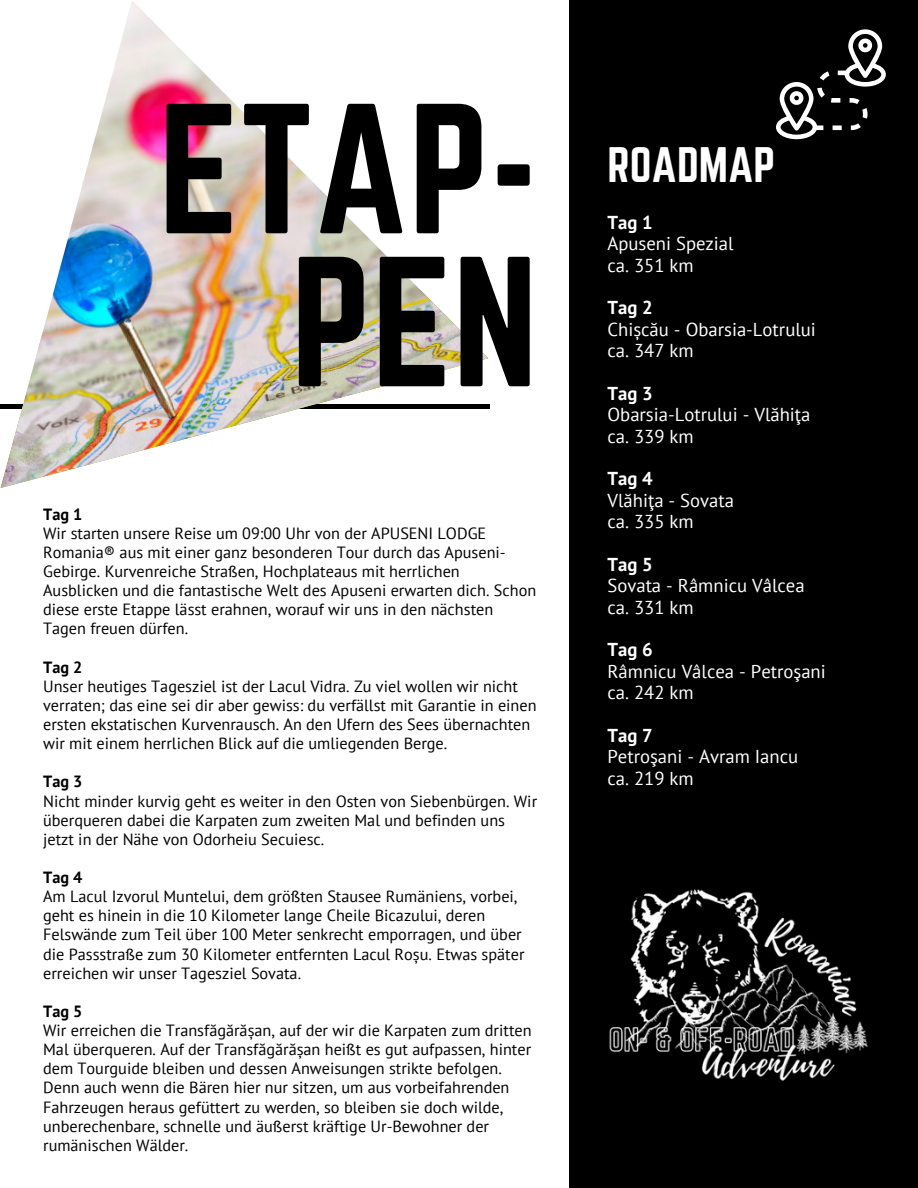
<style>
.page{position:relative;width:918px;height:1188px;background:#fff}
.page>*{position:absolute;margin:0;border:0;box-sizing:border-box;transform-origin:0 0}
.t1{font:161.85px/153px "Norwester";color:#000;text-align:right}
.t2{font:43.65px "Norwester";color:#fff}
.t3{font:18.6px "PT Sans";color:#fff}
.t4{font:700 18.6px "PT Sans";color:#fff}
.t5{font:16.2px/19.2px "PT Sans";color:#000}
.t6{font:700 16.2px "PT Sans";color:#000}
</style>
<div class="page">
<div style="left:570px;top:0;width:348px;height:1188px;background:#000"></div>
<hr style="left:0;top:405px;width:489px;height:3px;background:#000">
<img style="left:1px;top:1px;width:487px;height:487px">
<svg style="left:776px;top:29px;width:110px;height:110px"></svg>
<img style="left:609px;top:889px;width:260px;height:192px">
<p class="t1" style="left:159px;top:92px;width:381px">ETAP-<br>PEN</p>
<p class="t6" style="left:43px;top:503px;width:41px">Tag 1</p>
<p class="t5" style="left:43px;top:523px;width:495px">Wir starten unsere Reise um 09:00 Uhr von der APUSENI LODGE Romania® aus mit einer ganz besonderen Tour durch das Apuseni-Gebirge. Kurvenreiche Straßen, Hochplateaus mit herrlichen Ausblicken und die fantastische Welt des Apuseni erwarten dich. Schon diese erste Etappe lässt erahnen, worauf wir uns in den nächsten Tagen freuen dürfen.</p>
<p class="t6" style="left:43px;top:656px;width:41px">Tag 2</p>
<p class="t5" style="left:43px;top:676px;width:495px">Unser heutiges Tagesziel ist der Lacul Vidra. Zu viel wollen wir nicht verraten; das eine sei dir aber gewiss: du verfällst mit Garantie in einen ersten ekstatischen Kurvenrausch. An den Ufern des Sees übernachten wir mit einem herrlichen Blick auf die umliegenden Berge.</p>
<p class="t6" style="left:43px;top:771px;width:41px">Tag 3</p>
<p class="t5" style="left:43px;top:791px;width:496px">Nicht minder kurvig geht es weiter in den Osten von Siebenbürgen. Wir überqueren dabei die Karpaten zum zweiten Mal und befinden uns jetzt in der Nähe von Odorheiu Secuiesc.</p>
<p class="t6" style="left:43px;top:867px;width:41px">Tag 4</p>
<p class="t5" style="left:43px;top:887px;width:483px">Am Lacul Izvorul Muntelui, dem größten Stausee Rumäniens, vorbei, geht es hinein in die 10 Kilometer lange Cheile Bicazului, deren Felswände zum Teil über 100 Meter senkrecht emporragen, und über die Passstraße zum 30 Kilometer entfernten Lacul Roșu. Etwas später erreichen wir unser Tagesziel Sovata.</p>
<p class="t6" style="left:43px;top:1000px;width:41px">Tag 5</p>
<p class="t5" style="left:43px;top:1020px;width:490px">Wir erreichen die Transfăgărășan, auf der wir die Karpaten zum dritten<br>Mal überqueren. Auf der Transfăgărășan heißt es gut aufpassen, hinter</p>
<p class="t5" style="left:43px;top:1059px;width:468px">dem Tourguide bleiben und dessen Anweisungen strikte befolgen.<br>Denn auch wenn die Bären hier nur sitzen, um aus vorbeifahrenden Fahrzeugen heraus gefüttert zu werden, so bleiben sie doch wilde, unberechenbare, schnelle und äußerst kräftige Ur-Bewohner der rumänischen Wälder.</p>
<p class="t2" style="left:607px;top:139px;width:169px">ROADMAP</p>
<p class="t4" style="left:607px;top:210px;width:47px">Tag 1</p>
<p class="t3" style="left:607px;top:231px;width:128px">Apuseni Spezial</p>
<p class="t3" style="left:607px;top:253px;width:88px">ca. 351 km</p>
<p class="t4" style="left:607px;top:295px;width:47px">Tag 2</p>
<p class="t3" style="left:607px;top:317px;width:210px">Chișcău - Obarsia-Lotrului</p>
<p class="t3" style="left:607px;top:338px;width:88px">ca. 347 km</p>
<p class="t4" style="left:607px;top:381px;width:47px">Tag 3</p>
<p class="t3" style="left:607px;top:402px;width:205px">Obarsia-Lotrului - Vlăhiţa</p>
<p class="t3" style="left:607px;top:424px;width:88px">ca. 339 km</p>
<p class="t4" style="left:607px;top:466px;width:47px">Tag 4</p>
<p class="t3" style="left:607px;top:488px;width:128px">Vlăhiţa - Sovata</p>
<p class="t3" style="left:607px;top:509px;width:88px">ca. 335 km</p>
<p class="t4" style="left:607px;top:552px;width:47px">Tag 5</p>
<p class="t3" style="left:607px;top:573px;width:199px">Sovata - Râmnicu Vâlcea</p>
<p class="t3" style="left:607px;top:595px;width:88px">ca. 331 km</p>
<p class="t4" style="left:607px;top:637px;width:47px">Tag 6</p>
<p class="t3" style="left:607px;top:659px;width:220px">Râmnicu Vâlcea - Petroşani</p>
<p class="t3" style="left:607px;top:680px;width:88px">ca. 242 km</p>
<p class="t4" style="left:607px;top:723px;width:47px">Tag 7</p>
<p class="t3" style="left:607px;top:744px;width:192px">Petroşani - Avram Iancu</p>
<p class="t3" style="left:607px;top:766px;width:88px">ca. 219 km</p>
</div>
